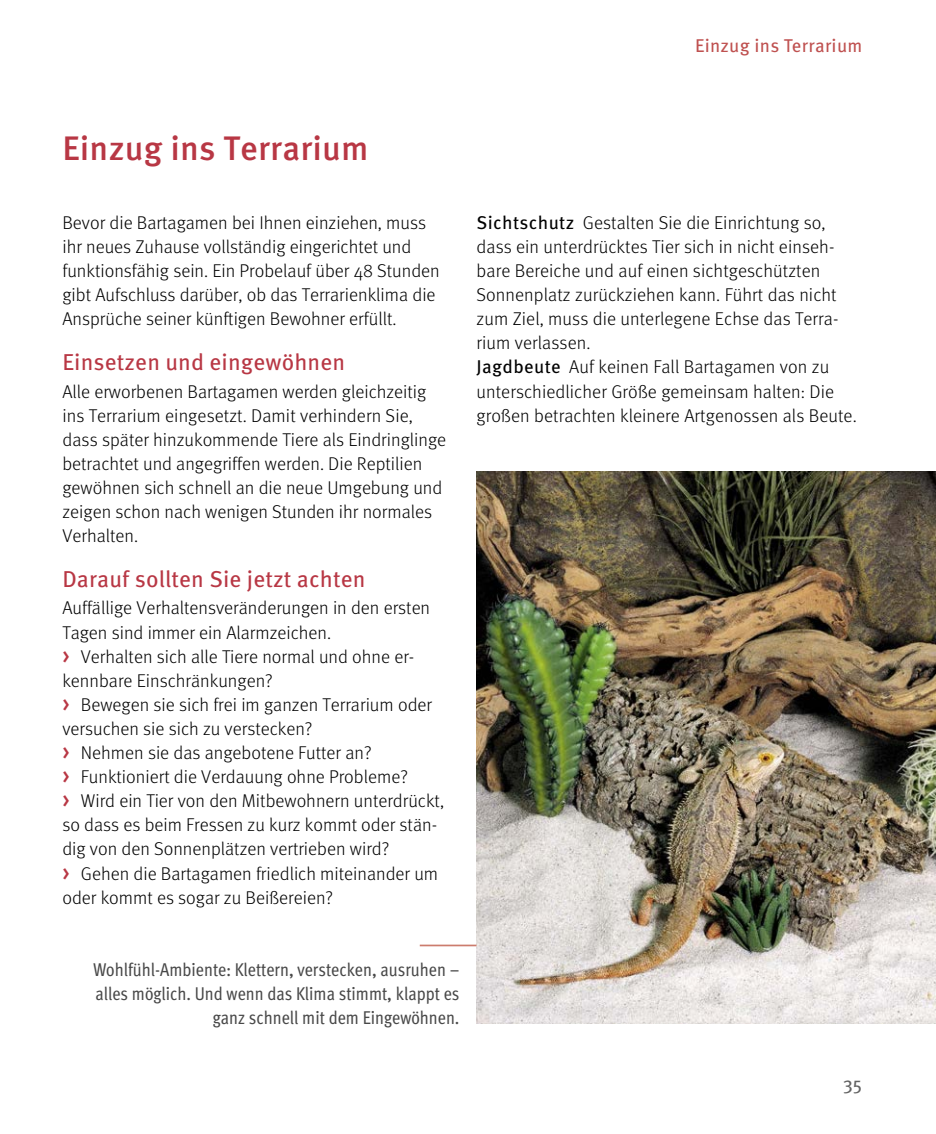
<style>
.page{position:relative;width:936px;height:1134px;background:#fff}
.page>*{position:absolute;margin:0;border:0;box-sizing:border-box;transform-origin:0 0}
.Überschrift{font:500 34px "Meta OT";letter-spacing:.005em;color:#b83744}
.Zwischenüberschrift{font:23px "Meta OT";letter-spacing:.005em;color:#b83744}
.Grundtext{font:300 18.4px/24px "Meta";color:#000}
.Zwischenüberschrift-2{font:300 18.4px/24px "Meta";letter-spacing:.005em;color:#000}
.BU_libü{font:18.4px/24px "Meta Cond OT";color:#484848;text-align:right}
.Kolumnentitel_re_Kap{font:18.4px "Meta OT";letter-spacing:.015em;color:#bf5150}
.Pagina_re{font:18.4px "Meta OT";color:#636363}
.s1{font-family:"Meta OT";font-weight:500;font-size:25px;color:#b83744}
.s2{font-family:"Meta OT";font-weight:400}
</style>
<div class="page">
<img style="left:476px;top:472px;width:459px;height:552px">
<hr style="left:420px;top:945px;width:56px;height:1px;background:#cc7c6d">
<p class="Kolumnentitel_re_Kap" style="left:695px;top:35px;width:169px">Einzug ins Terrarium</p>
<p class="Überschrift" style="left:62px;top:127px;width:308px">Einzug ins Terrarium</p>
<p class="Grundtext" style="left:62px;top:211px;width:379px">Bevor die Bartagamen bei Ihnen einziehen, muss ihr neues Zuhause vollständig eingerichtet und funktionsfähig sein. Ein Probelauf über 48 Stunden gibt Aufschluss darüber, ob das Terrarienklima die Ansprüche seiner künftigen Bewohner erfüllt.</p>
<p class="Zwischenüberschrift" style="left:62px;top:348px;width:284px">Einsetzen und eingewöhnen</p>
<p class="Grundtext" style="left:62px;top:379px;width:385px">Alle erworbenen Bartagamen werden gleichzeitig ins Terrarium eingesetzt. Damit verhindern Sie, dass später hinzukommende Tiere als Eindringlinge betrachtet und angegriffen werden. Die Reptilien gewöhnen sich schnell an die neue Umgebung und zeigen schon nach wenigen Stunden ihr normales Verhalten.</p>
<p class="Zwischenüberschrift" style="left:62px;top:565px;width:304px">Darauf sollten Sie jetzt achten</p>
<p class="Grundtext" style="left:62px;top:596px;width:383px">Auffällige Verhaltensveränderungen in den ersten Tagen sind immer ein Alarmzeichen.<br><span class="s1">›</span> Verhalten sich alle Tiere normal und ohne er&shy;kennbare Einschränkungen?<br><span class="s1">›</span> Bewegen sie sich frei im ganzen Terrarium oder versuchen sie sich zu verstecken?<br><span class="s1">›</span> Nehmen sie das angebotene Futter an?<br><span class="s1">›</span> Funktioniert die Verdauung ohne Probleme?<br><span class="s1">›</span> Wird ein Tier von den Mitbewohnern unterdrückt, so dass es beim Fressen zu kurz kommt oder stän&shy;dig von den Sonnenplätzen vertrieben wird?<br><span class="s1">›</span> Gehen die Bartagamen friedlich miteinander um oder kommt es sogar zu Beißereien?</p>
<p class="Zwischenüberschrift-2" style="left:476px;top:211px;width:382px"><span class="s2">Sichtschutz</span> Gestalten Sie die Einrichtung so, dass ein unterdrücktes Tier sich in nicht einseh&shy;bare Bereiche und auf einen sichtgeschützten Sonnenplatz zurückziehen kann. Führt das nicht zum Ziel, muss die unterlegene Echse das Terra&shy;rium verlassen.<br><span class="s2">Jagdbeute</span> Auf keinen Fall Bartagamen von zu unterschiedlicher Größe gemeinsam halten: Die großen betrachten kleinere Artgenossen als Beute.</p>
<p class="BU_libü" style="left:93px;top:957px;width:367px">Wohlfühl-Ambiente: Klettern, verstecken, ausruhen – alles möglich. Und wenn das Klima stimmt, klappt es ganz schnell mit dem Eingewöhnen.</p>
<p class="Pagina_re" style="left:843px;top:1072px;width:20px">35</p>
</div>
